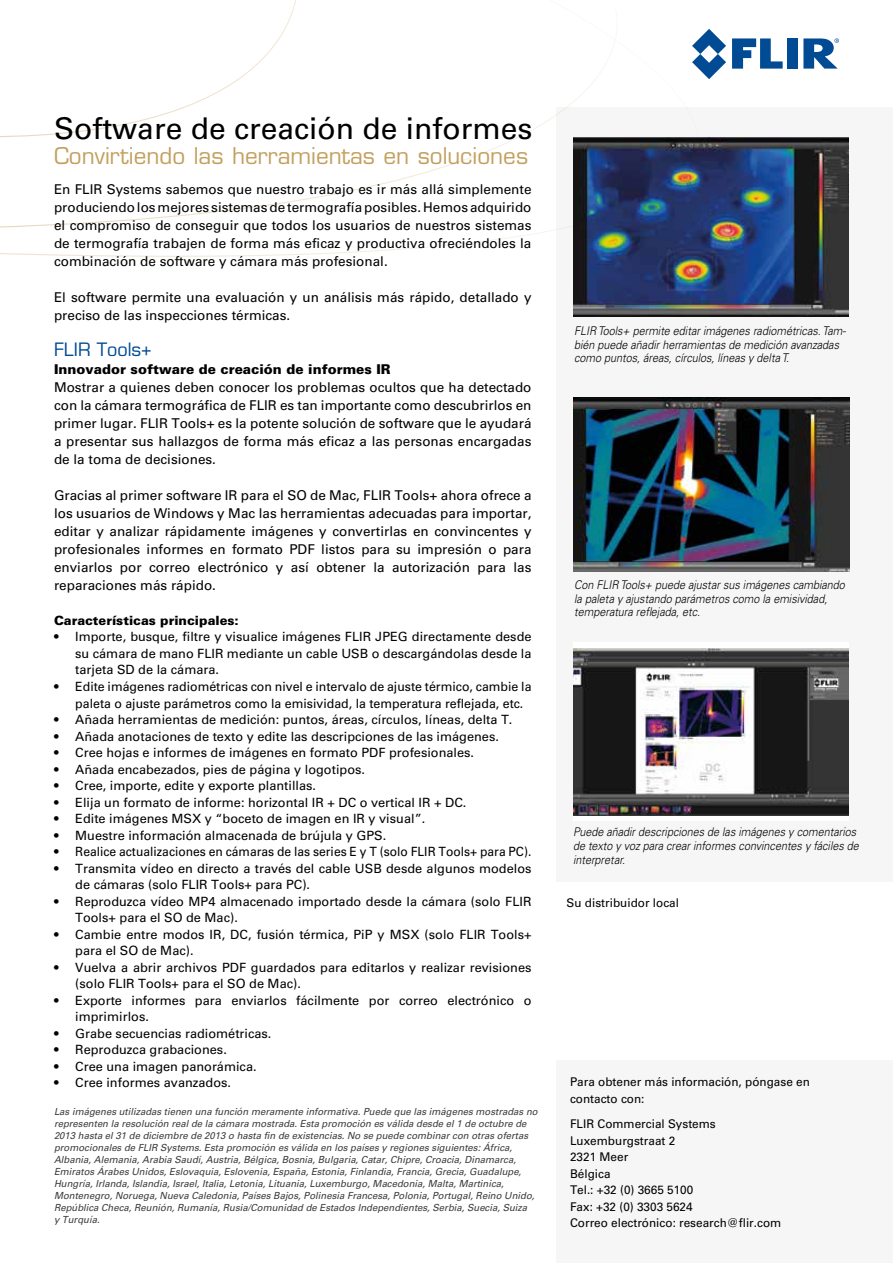
<style>
.page{position:relative;width:893px;height:1263px;background:#fff}
.page>*{position:absolute;margin:0;border:0;box-sizing:border-box;transform-origin:0 0}
.t1{font:30px "Univers LT Std";color:#000}
.t2{font:22.5px "Eurostile LT Std";color:#c3a05e}
.t3{font:18px "Eurostile LT Std";color:#004b93}
.t4{font:13.5px/18px "Univers LT Std";color:#000;text-align:justify}
.t5{font:900 13.5px "Univers LT Std";color:#000}
.t6{font:12.75px/16.5px "Univers LT Std";color:#000}
.t7{font:900 12.75px "Univers LT Std";color:#000}
.t8{font:italic 300 12px/13.5px "Univers LT Std";color:#000;scale:.9 1}
.t9{font:12px/16.5px "Univers LT Std";color:#000}
.t10{font:italic 9.75px/12px "Univers LT Std";color:#3c3c3b}
</style>
<div class="page">
<div style="left:556px;top:107px;width:337px;height:1156px;background:#f6f6f6"></div>
<div style="left:556px;top:882px;width:337px;height:177px;background:#fff"></div>
<svg style="left:0;top:0;width:617px;height:257px"></svg>
<svg style="left:732px;top:38px;width:51px;height:31px"></svg>
<div style="left:787px;top:38px;width:11px;height:31px;background:#004b93"></div>
<svg style="left:692px;top:29px;width:34px;height:50px"></svg>
<svg style="left:803px;top:38px;width:36px;height:31px"></svg>
<div style="left:573px;top:642px;width:276px;height:179px;background:#fff"></div>
<img style="left:573px;top:648px;width:276px;height:167px">
<img style="left:573px;top:398px;width:276px;height:174px">
<img style="left:573px;top:137px;width:275px;height:179px">
<h1 class="t1" style="left:54px;top:110px;width:480px">Software de creación de informes</h1>
<h2 class="t2" style="left:54px;top:143px;width:476px">Convirtiendo las herramientas en soluciones</h2>
<p class="t4" style="left:54px;top:181px;width:479px">En FLIR Systems sabemos que nuestro trabajo es ir más allá simplemente produciendo los mejores sistemas de termografía posibles. Hemos adquirido el compromiso de conseguir que todos los usuarios de nuestros sistemas de termografía trabajen de forma más eficaz y productiva ofreciéndoles la combinación de software y cámara más profesional.</p>
<p class="t4" style="left:54px;top:289px;width:479px">El software permite una evaluación y un análisis más rápido, detallado y preciso de las inspecciones térmicas.</p>
<h3 class="t3" style="left:54px;top:339px;width:99px">FLIR Tools+</h3>
<p class="t5" style="left:54px;top:361px;width:338px">Innovador software de creación de informes IR</p>
<p class="t4" style="left:54px;top:379px;width:479px">Mostrar a quienes deben conocer los problemas ocultos que ha detectado con la cámara termográfica de FLIR es tan importante como descubrirlos en primer lugar. FLIR Tools+ es la potente solución de software que le ayudará a presentar sus hallazgos de forma más eficaz a las personas encargadas de la toma de decisiones.</p>
<p class="t4" style="left:54px;top:487px;width:479px">Gracias al primer software IR para el SO de Mac, FLIR Tools+ ahora ofrece a los usuarios de Windows y Mac las herramientas adecuadas para importar, editar y analizar rápidamente imágenes y convertirlas en convincentes y profesionales informes en formato PDF listos para su impresión o para enviarlos por correo electrónico y así obtener la autorización para las reparaciones más rápido.</p>
<p class="t7" style="left:54px;top:612px;width:186px">Características principales:</p>
<p class="t6" style="left:75px;top:629px;width:458px;text-align:justify;text-indent:-21px">• Importe, busque, filtre y visualice imágenes FLIR JPEG directamente desde su cámara de mano FLIR mediante un cable USB o descargándolas desde la tarjeta SD de la cámara.</p>
<p class="t6" style="left:75px;top:678px;width:458px;text-indent:-21px">• Edite imágenes radiométricas con nivel e intervalo de ajuste térmico, cambie la paleta o ajuste parámetros como la emisividad, la temperatura reflejada, etc.</p>
<p class="t6" style="left:54px;top:711px;width:460px">• Añada herramientas de medición: puntos, áreas, círculos, líneas, delta T.</p>
<p class="t6" style="left:54px;top:728px;width:446px">• Añada anotaciones de texto y edite las descripciones de las imágenes.</p>
<p class="t6" style="left:54px;top:744px;width:422px">• Cree hojas e informes de imágenes en formato PDF profesionales.</p>
<p class="t6" style="left:54px;top:761px;width:313px">• Añada encabezados, pies de página y logotipos.</p>
<p class="t6" style="left:54px;top:777px;width:264px">• Cree, importe, edite y exporte plantillas.</p>
<p class="t6" style="left:54px;top:794px;width:414px">• Elija un formato de informe: horizontal IR + DC o vertical IR + DC.</p>
<p class="t6" style="left:54px;top:810px;width:373px">• Edite imágenes MSX y “boceto de imagen en IR y visual”.</p>
<p class="t6" style="left:54px;top:827px;width:334px">• Muestre información almacenada de brújula y GPS.</p>
<p class="t6" style="left:54px;top:843px;width:479px">• Realice actualizaciones en cámaras de las series E y T (solo FLIR Tools+ para PC).</p>
<p class="t6" style="left:75px;top:860px;width:458px;text-indent:-21px">• Transmita vídeo en directo a través del cable USB desde algunos modelos de cámaras (solo FLIR Tools+ para PC).</p>
<p class="t6" style="left:75px;top:893px;width:458px;text-indent:-21px">• Reproduzca vídeo MP4 almacenado importado desde la cámara (solo FLIR<br>Tools+ para el SO de Mac).</p>
<p class="t6" style="left:75px;top:926px;width:458px;text-indent:-21px">• Cambie entre modos IR, DC, fusión térmica, PiP y MSX (solo FLIR Tools+ para el SO de Mac).</p>
<p class="t6" style="left:75px;top:959px;width:458px;text-indent:-21px">• Vuelva a abrir archivos PDF guardados para editarlos y realizar revisiones (solo FLIR Tools+ para el SO de Mac).</p>
<p class="t6" style="left:75px;top:992px;width:458px;text-indent:-21px">• Exporte informes para enviarlos fácilmente por correo electrónico o imprimirlos.</p>
<p class="t6" style="left:54px;top:1025px;width:219px">• Grabe secuencias radiométricas.</p>
<p class="t6" style="left:54px;top:1041px;width:174px">• Reproduzca grabaciones.</p>
<p class="t6" style="left:54px;top:1058px;width:204px">• Cree una imagen panorámica.</p>
<p class="t6" style="left:54px;top:1074px;width:179px">• Cree informes avanzados.</p>
<p class="t10" style="left:54px;top:1105px;width:485px">Las imágenes utilizadas tienen una función meramente informativa. Puede que las imágenes mostradas no representen la resolución real de la cámara mostrada. Esta promoción es válida desde el 1 de octubre de 2013 hasta el 31 de diciembre de 2013 o hasta fin de existencias. No se puede combinar con otras ofertas promocionales de FLIR Systems. Esta promoción es válida en los países y regiones siguientes: África, Albania, Alemania, Arabia Saudí, Austria, Bélgica, Bosnia, Bulgaria, Catar, Chipre, Croacia, Dinamarca, Emiratos Árabes Unidos, Eslovaquia, Eslovenia, España, Estonia, Finlandia, Francia, Grecia, Guadalupe, Hungría, Irlanda, Islandia, Israel, Italia, Letonia, Lituania, Luxemburgo, Macedonia, Malta, Martinica, Montenegro, Noruega, Nueva Caledonia, Países Bajos, Polinesia Francesa, Polonia, Portugal, Reino Unido, República Checa, Reunión, Rumanía, Rusia/Comunidad de Estados Independientes, Serbia, Suecia, Suiza<br>y Turquía.</p>
<p class="t8" style="left:574px;top:325px;width:304px">FLIR Tools+ permite editar imágenes radiométricas. Tam&shy;bién puede añadir herramientas de medición avanzadas como puntos, áreas, círculos, líneas y delta T.</p>
<p class="t8" style="left:574px;top:578px;width:302px">Con FLIR Tools+ puede ajustar sus imágenes cambiando la paleta y ajustando parámetros como la emisividad, temperatura reflejada, etc.</p>
<p class="t8" style="left:573px;top:826px;width:319px">Puede añadir descripciones de las imágenes y comentarios de texto y voz para crear informes convincentes y fáciles de interpretar.</p>
<p class="t9" style="left:567px;top:895px;width:114px">Su distribuidor local</p>
<p class="t9" style="left:570px;top:1074px;width:241px">Para obtener más información, póngase en contacto con:</p>
<p class="t9" style="left:570px;top:1115px;width:213px">FLIR Commercial Systems<br>Luxemburgstraat 2<br>2321 Meer<br>Bélgica<br>Tel.: +32 (0) 3665 5100<br>Fax: +32 (0) 3303 5624<br>Correo electrónico: research@flir.com</p>
</div>
